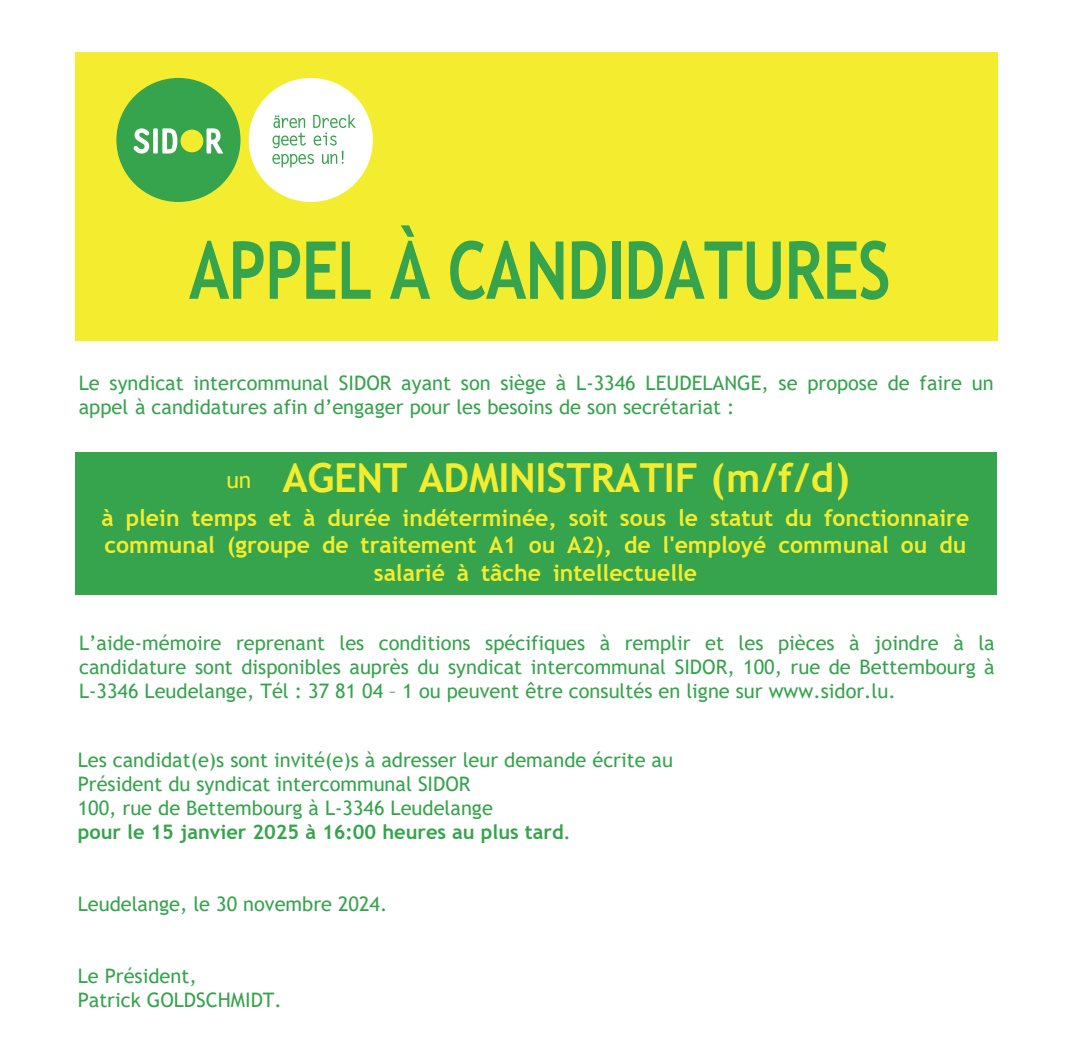
<style>
.page{position:relative;width:1077px;height:1051px;background:#fff}
.page>*{position:absolute;margin:0;border:0;box-sizing:border-box;transform-origin:0 0}
.t1{font:700 80px "Trebuchet MS";letter-spacing:-.015em;color:#36a34d;scale:.8 1}
.t2{font:700 40px "Trebuchet MS";letter-spacing:-.01em;color:#f4ed2f}
.t3{font:700 23px/27.6px "Trebuchet MS";color:#f4ed2f;text-align:center}
.t4{font:20px/24px "Trebuchet MS";color:#36a34d}
.s1{font-weight:400;font-size:23px}
.s2{font-weight:700}
</style>
<div class="page">
<div style="left:75px;top:52px;width:922px;height:289px;background:#f4ed2f"></div>
<div style="left:75px;top:452px;width:921px;height:142px;background:#36a34d"></div>
<div style="left:116px;top:78px;width:124px;height:124px;background:#36a34d;border-radius:50%"></div>
<div style="left:180px;top:130px;width:23px;height:22px;background:#f4ed2f;border-radius:50%"></div>
<svg style="left:206px;top:128px;width:17px;height:25px"></svg>
<svg style="left:133px;top:128px;width:44px;height:25px"></svg>
<div style="left:249px;top:78px;width:124px;height:124px;background:#fff;border-radius:50%"></div>
<svg style="left:272px;top:114px;width:83px;height:53px"></svg>
<h1 class="t1" style="left:189px;top:220px;width:878px">APPEL À CANDIDATURES</h1>
<p class="t4" style="left:79px;top:370px;width:916px">Le syndicat intercommunal SIDOR ayant son siège à L-3346 LEUDELANGE, se propose de faire un appel à candidatures afin d’engager pour les besoins de son secrétariat :</p>
<h2 class="t2" style="left:226px;top:453px;width:624px"><span class="s1">un</span> AGENT ADMINISTRATIF (m/f/d)</h2>
<p class="t3" style="left:101px;top:503px;width:869px">à plein temps et à durée indéterminée, soit sous le statut du fonctionnaire communal (groupe de traitement A1 ou A2), de l'employé communal ou du salarié à tâche intellectuelle</p>
<p class="t4" style="left:79px;top:631px;width:916px;text-align:justify">L’aide-mémoire reprenant les conditions spécifiques à remplir et les pièces à joindre à la candidature sont disponibles auprès du syndicat intercommunal SIDOR, 100, rue de Bettembourg à L-3346 Leudelange, Tél : 37 81 04 – 1 ou peuvent être consultés en ligne sur www.sidor.lu.</p>
<p class="t4" style="left:78px;top:748px;width:596px">Les candidat(e)s sont invité(e)s à adresser leur demande écrite au Président du syndicat intercommunal SIDOR<br>100, rue de Bettembourg à L-3346 Leudelange<br><span class="s2">pour le 15 janvier 2025 à 16:00 heures au plus tard</span>.</p>
<p class="t4" style="left:78px;top:892px;width:311px">Leudelange, le 30 novembre 2024.</p>
<p class="t4" style="left:78px;top:964px;width:206px">Le Président,<br>Patrick GOLDSCHMIDT.</p>
</div>
